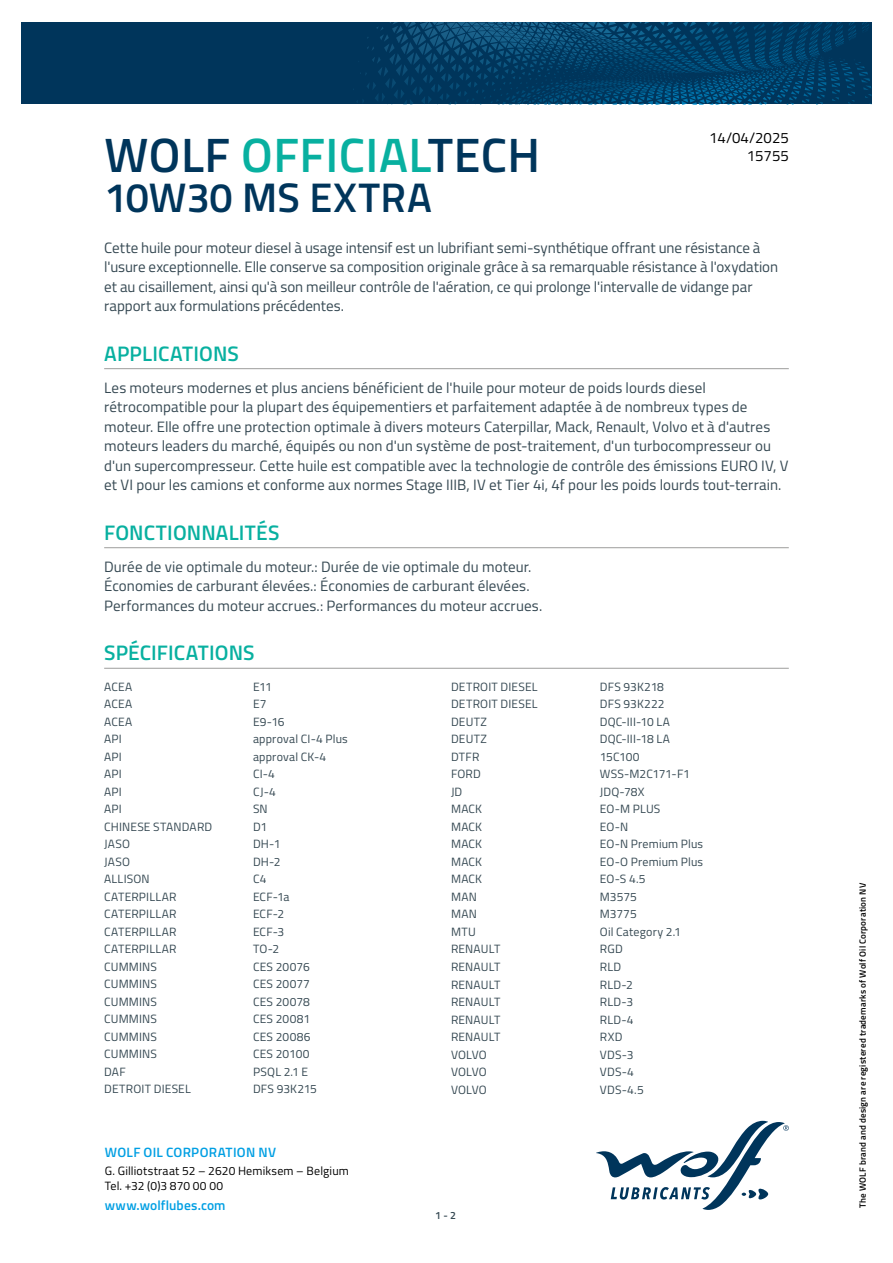
<style>
.page{position:relative;width:893px;height:1263px;background:#fff}
.page>*{position:absolute;margin:0;border:0;box-sizing:border-box;transform-origin:0 0}
.t1{font:600 48.3px "Titillium";letter-spacing:.01em;color:#00355b}
.t2{font:600 41.4px "Titillium";color:#00355b}
.t3{font:600 21px "Titillium";letter-spacing:.005em;color:#08b0a0}
.t4{font:15px/19.5px "Titillium";letter-spacing:.005em;color:#364953}
.t5{font:15px/18px "Titillium";color:#000;text-align:right}
.t6{font:600 13.5px "Titillium";letter-spacing:.015em;color:#009fe3}
.t7{font:12px "Titillium";letter-spacing:.015em;color:#364953}
.t8{font:12px/14.4px "Titillium";letter-spacing:.015em;color:#000}
.t9{font:12px "Titillium";letter-spacing:-.01em;color:#364953}
.t10{font:600 10.5px "Titillium";color:#364953}
.t11{font:600 9px "Titillium";letter-spacing:.025em;color:#000}
.s1{color:#08b0a0}
</style>
<div class="page">
<svg style="left:596px;top:1121px;width:193px;height:89px"></svg>
<svg style="left:21px;top:22px;width:851px;height:82px;background:#013b62"></svg>
<hr style="left:104px;top:368px;width:685px;height:1px;background:#9d9d9c">
<hr style="left:104px;top:547px;width:685px;height:1px;background:#9d9d9c">
<hr style="left:104px;top:668px;width:685px;height:1px;background:#9d9d9c">
<p class="t5" style="left:709px;top:128px;width:81px">14/04/2025<br>15755</p>
<h1 class="t1" style="left:104px;top:118px;width:437px">WOLF <span class="s1">OFFICIAL</span>TECH</h1>
<h2 class="t2" style="left:104px;top:166px;width:329px">10W30 MS EXTRA</h2>
<p class="t4" style="left:104px;top:237px;width:675px">Cette huile pour moteur diesel à usage intensif est un lubrifiant semi-synthétique offrant une résistance à l'usure exceptionnelle. Elle conserve sa composition originale grâce à sa remarquable résistance à l'oxydation et au cisaillement, ainsi qu'à son meilleur contrôle de l'aération, ce qui prolonge l'intervalle de vidange par rapport aux formulations précédentes.</p>
<h3 class="t3" style="left:104px;top:337px;width:136px">APPLICATIONS</h3>
<p class="t4" style="left:104px;top:377px;width:686px">Les moteurs modernes et plus anciens bénéficient de l'huile pour moteur de poids lourds diesel rétrocompatible pour la plupart des équipementiers et parfaitement adaptée à de nombreux types de moteur. Elle offre une protection optimale à divers moteurs Caterpillar, Mack, Renault, Volvo et à d'autres moteurs leaders du marché, équipés ou non d'un système de post-traitement, d'un turbocompresseur ou d'un supercompresseur. Cette huile est compatible avec la technologie de contrôle des émissions EURO IV, V et VI pour les camions et conforme aux normes Stage IIIB, IV et Tier 4i, 4f pour les poids lourds tout-terrain.</p>
<h3 class="t3" style="left:104px;top:516px;width:177px">FONCTIONNALITÉS</h3>
<p class="t4" style="left:104px;top:556px;width:440px">Durée de vie optimale du moteur.: Durée de vie optimale du moteur.<br>Économies de carburant élevées.: Économies de carburant élevées.<br>Performances du moteur accrues.: Performances du moteur accrues.</p>
<h3 class="t3" style="left:104px;top:637px;width:152px">SPÉCIFICATIONS</h3>
<p class="t7" style="left:104px;top:678px;width:30px">ACEA</p>
<p class="t7" style="left:253px;top:678px;width:20px">E11</p>
<p class="t7" style="left:104px;top:695px;width:30px">ACEA</p>
<p class="t7" style="left:253px;top:695px;width:15px">E7</p>
<p class="t7" style="left:104px;top:713px;width:30px">ACEA</p>
<p class="t7" style="left:253px;top:713px;width:33px">E9-16</p>
<p class="t7" style="left:104px;top:730px;width:19px">API</p>
<p class="t7" style="left:253px;top:730px;width:96px">approval CI-4 Plus</p>
<p class="t7" style="left:104px;top:748px;width:19px">API</p>
<p class="t7" style="left:253px;top:748px;width:75px">approval CK-4</p>
<p class="t7" style="left:104px;top:765px;width:19px">API</p>
<p class="t7" style="left:253px;top:765px;width:24px">CI-4</p>
<p class="t7" style="left:104px;top:783px;width:19px">API</p>
<p class="t7" style="left:253px;top:783px;width:24px">CJ-4</p>
<p class="t7" style="left:104px;top:800px;width:19px">API</p>
<p class="t7" style="left:253px;top:800px;width:16px">SN</p>
<p class="t7" style="left:104px;top:818px;width:110px">CHINESE STANDARD</p>
<p class="t7" style="left:253px;top:818px;width:16px">D1</p>
<p class="t7" style="left:104px;top:835px;width:27px">JASO</p>
<p class="t7" style="left:253px;top:835px;width:29px">DH-1</p>
<p class="t7" style="left:104px;top:853px;width:27px">JASO</p>
<p class="t7" style="left:253px;top:853px;width:29px">DH-2</p>
<p class="t7" style="left:104px;top:870px;width:47px">ALLISON</p>
<p class="t7" style="left:253px;top:870px;width:15px">C4</p>
<p class="t7" style="left:104px;top:888px;width:74px">CATERPILLAR</p>
<p class="t7" style="left:253px;top:888px;width:38px">ECF-1a</p>
<p class="t7" style="left:104px;top:905px;width:74px">CATERPILLAR</p>
<p class="t7" style="left:253px;top:905px;width:33px">ECF-2</p>
<p class="t7" style="left:104px;top:923px;width:74px">CATERPILLAR</p>
<p class="t7" style="left:253px;top:923px;width:33px">ECF-3</p>
<p class="t7" style="left:104px;top:940px;width:74px">CATERPILLAR</p>
<p class="t7" style="left:253px;top:940px;width:28px">TO-2</p>
<p class="t7" style="left:104px;top:958px;width:54px">CUMMINS</p>
<p class="t7" style="left:253px;top:958px;width:58px">CES 20076</p>
<p class="t7" style="left:104px;top:975px;width:54px">CUMMINS</p>
<p class="t7" style="left:253px;top:975px;width:58px">CES 20077</p>
<p class="t7" style="left:104px;top:993px;width:54px">CUMMINS</p>
<p class="t7" style="left:253px;top:993px;width:58px">CES 20078</p>
<p class="t7" style="left:104px;top:1010px;width:54px">CUMMINS</p>
<p class="t7" style="left:253px;top:1010px;width:59px">CES 20081</p>
<p class="t7" style="left:104px;top:1028px;width:54px">CUMMINS</p>
<p class="t7" style="left:253px;top:1028px;width:59px">CES 20086</p>
<p class="t7" style="left:104px;top:1045px;width:54px">CUMMINS</p>
<p class="t7" style="left:253px;top:1045px;width:58px">CES 20100</p>
<p class="t7" style="left:104px;top:1063px;width:23px">DAF</p>
<p class="t7" style="left:253px;top:1063px;width:57px">PSQL 2.1 E</p>
<p class="t7" style="left:104px;top:1080px;width:88px">DETROIT DIESEL</p>
<p class="t7" style="left:253px;top:1080px;width:65px">DFS 93K215</p>
<p class="t7" style="left:451px;top:678px;width:88px">DETROIT DIESEL</p>
<p class="t7" style="left:600px;top:678px;width:66px">DFS 93K218</p>
<p class="t7" style="left:451px;top:695px;width:88px">DETROIT DIESEL</p>
<p class="t7" style="left:600px;top:695px;width:66px">DFS 93K222</p>
<p class="t7" style="left:451px;top:713px;width:38px">DEUTZ</p>
<p class="t7" style="left:600px;top:713px;width:72px">DQC-III-10 LA</p>
<p class="t7" style="left:451px;top:730px;width:38px">DEUTZ</p>
<p class="t7" style="left:600px;top:730px;width:72px">DQC-III-18 LA</p>
<p class="t7" style="left:451px;top:748px;width:30px">DTFR</p>
<p class="t7" style="left:600px;top:748px;width:41px">15C100</p>
<p class="t7" style="left:451px;top:765px;width:31px">FORD</p>
<p class="t9" style="left:600px;top:765px;width:91px">WSS-M2C171-F1</p>
<p class="t7" style="left:451px;top:783px;width:13px">JD</p>
<p class="t7" style="left:600px;top:783px;width:46px">JDQ-78X</p>
<p class="t7" style="left:451px;top:800px;width:33px">MACK</p>
<p class="t7" style="left:600px;top:800px;width:62px">EO-M PLUS</p>
<p class="t7" style="left:451px;top:818px;width:33px">MACK</p>
<p class="t7" style="left:600px;top:818px;width:30px">EO-N</p>
<p class="t7" style="left:451px;top:835px;width:33px">MACK</p>
<p class="t7" style="left:600px;top:835px;width:105px">EO-N Premium Plus</p>
<p class="t7" style="left:451px;top:853px;width:33px">MACK</p>
<p class="t7" style="left:600px;top:853px;width:105px">EO-O Premium Plus</p>
<p class="t7" style="left:451px;top:870px;width:33px">MACK</p>
<p class="t7" style="left:600px;top:870px;width:47px">EO-S 4.5</p>
<p class="t7" style="left:451px;top:888px;width:27px">MAN</p>
<p class="t7" style="left:600px;top:888px;width:38px">M3575</p>
<p class="t7" style="left:451px;top:905px;width:27px">MAN</p>
<p class="t7" style="left:600px;top:905px;width:38px">M3775</p>
<p class="t7" style="left:451px;top:923px;width:26px">MTU</p>
<p class="t7" style="left:600px;top:923px;width:83px">Oil Category 2.1</p>
<p class="t7" style="left:451px;top:940px;width:51px">RENAULT</p>
<p class="t7" style="left:600px;top:940px;width:24px">RGD</p>
<p class="t7" style="left:451px;top:958px;width:51px">RENAULT</p>
<p class="t7" style="left:600px;top:958px;width:23px">RLD</p>
<p class="t7" style="left:451px;top:975px;width:51px">RENAULT</p>
<p class="t7" style="left:600px;top:975px;width:35px">RLD-2</p>
<p class="t7" style="left:451px;top:993px;width:51px">RENAULT</p>
<p class="t7" style="left:600px;top:993px;width:35px">RLD-3</p>
<p class="t7" style="left:451px;top:1010px;width:51px">RENAULT</p>
<p class="t7" style="left:600px;top:1010px;width:35px">RLD-4</p>
<p class="t7" style="left:451px;top:1028px;width:51px">RENAULT</p>
<p class="t7" style="left:600px;top:1028px;width:24px">RXD</p>
<p class="t7" style="left:451px;top:1045px;width:37px">VOLVO</p>
<p class="t7" style="left:600px;top:1045px;width:35px">VDS-3</p>
<p class="t7" style="left:451px;top:1063px;width:37px">VOLVO</p>
<p class="t7" style="left:600px;top:1063px;width:36px">VDS-4</p>
<p class="t7" style="left:451px;top:1080px;width:37px">VOLVO</p>
<p class="t7" style="left:600px;top:1080px;width:45px">VDS-4.5</p>
<p class="t6" style="left:105px;top:1142px;width:173px">WOLF OIL CORPORATION NV</p>
<p class="t8" style="left:105px;top:1163px;width:246px">G. Gilliotstraat 52 – 2620 Hemiksem – Belgium<br>Tel. +32 (0)3 870 00 00</p>
<p class="t6" style="left:105px;top:1195px;width:122px">www.wolflubes.com</p>
<p class="t10" style="left:435px;top:1207px;width:22px">1 - 2</p>
<p class="t11" style="left:856px;top:1208px;width:326px;rotate:-90deg">The WOLF brand and design are registered trademarks of Wolf Oil Corporation NV</p>
</div>
